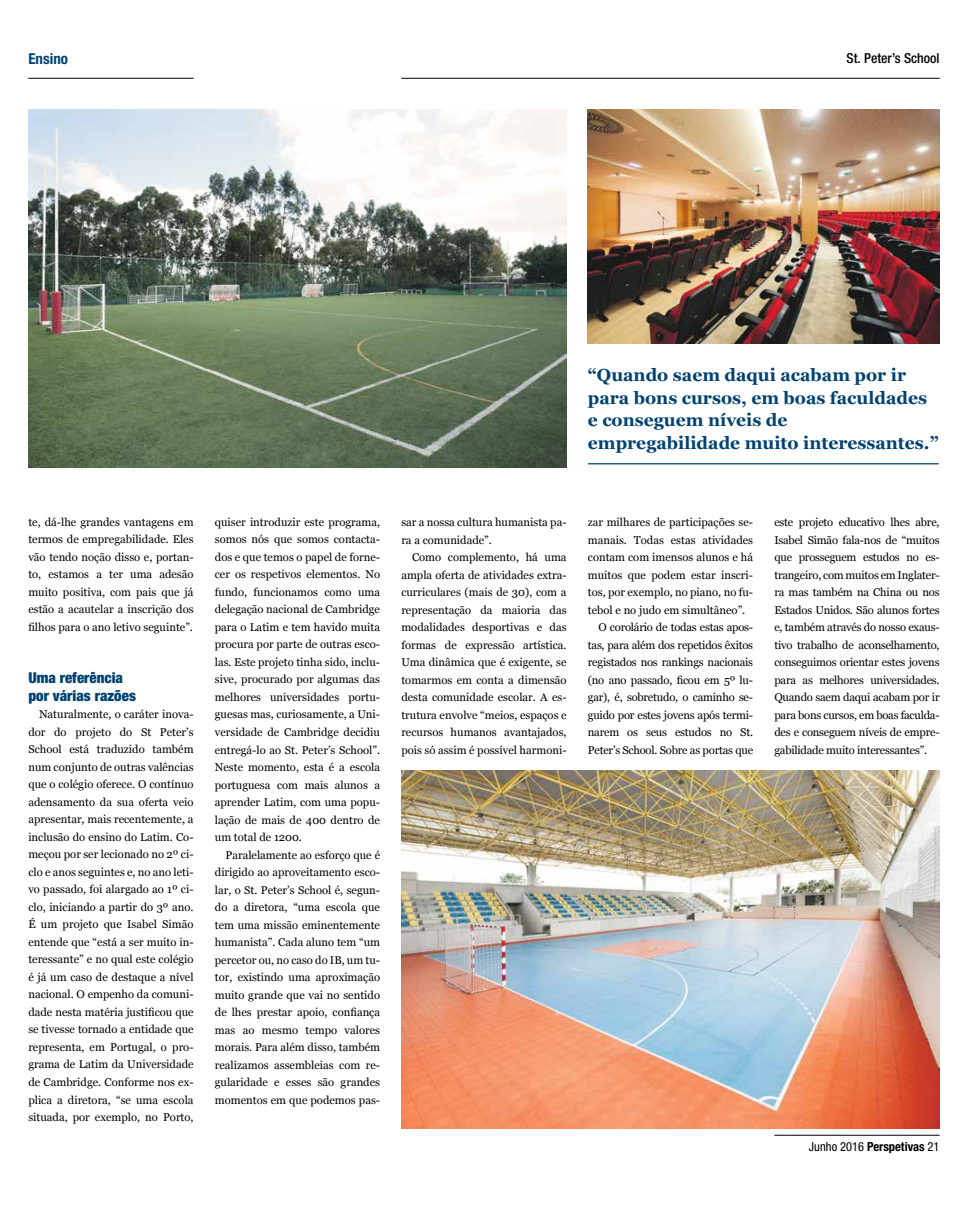
<style>
.page{position:relative;width:968px;height:1205px;background:#fff}
.page>*{position:absolute;margin:0;border:0;box-sizing:border-box;transform-origin:0 0}
.t1{font:700 17.5px/22.5px "Georgia";color:#004271}
.t2{font:900 condensed 15px/17.5px "Helvetica Neue LT Std";color:#004271}
.t3{font:700 condensed 15px "Helvetica Neue LT Std";color:#004271}
.t4{font:500 condensed 13.75px "Helvetica Neue LT Std";color:#000}
.t5{font:condensed 12.5px "Helvetica Neue LT Std";color:#000}
.t6{font:11.25px/17.5px "Georgia";color:#000;text-align:justify}
.t7{font:11.25px "Georgia";letter-spacing:-.02em;color:#000}
.s1{font-weight:700}
</style>
<div class="page">
<hr style="left:28px;top:78px;width:165px;height:1px;background:#000">
<hr style="left:401px;top:78px;width:538px;height:1px;background:#000">
<hr style="left:774px;top:1135px;width:165px;height:1px;background:#000">
<img style="left:401px;top:771px;width:538px;height:358px">
<img style="left:587px;top:110px;width:352px;height:234px">
<hr style="left:587px;top:463px;width:351px;height:1px;background:#004271">
<img style="left:28px;top:109px;width:538px;height:358px">
<h2 class="t3" style="left:28px;top:49px;width:41px">Ensino</h2>
<p class="t4" style="left:846px;top:50px;width:94px">St. Peter’s School</p>
<h1 class="t1" style="left:587px;top:363px;width:352px">“Quando saem daqui acabam por ir para bons cursos, em boas faculdades e conseguem níveis de empregabilidade muito interessantes.”</h1>
<p class="t6" style="left:28px;top:513px;width:167px">te, dá-lhe grandes vantagens em termos de empregabilidade. Eles vão tendo noção disso e, portan&shy;to, estamos a ter uma adesão muito positiva, com pais que já estão a acautelar a inscrição dos filhos para o ano letivo seguinte”.</p>
<h2 class="t2" style="left:28px;top:669px;width:109px">Uma referência por várias razões</h2>
<p class="t6" style="left:28px;top:705px;width:167px;text-indent:11px">Naturalmente, o caráter inova&shy;dor do projeto do St Peter’s School está traduzido também num conjunto de outras valências que o colégio oferece. O contínuo adensamento da sua oferta veio apresentar, mais recentemente, a inclusão do ensino do Latim. Co&shy;meçou por ser lecionado no 2º ci&shy;clo e anos seguintes e, no ano leti&shy;vo passado, foi alargado ao 1º ci&shy;clo, iniciando a partir do 3º ano.<br>É um projeto que Isabel Simão entende que “está a ser muito in&shy;teressante” e no qual este colégio é já um caso de destaque a nível nacional. O empenho da comuni&shy;dade nesta matéria justificou que se tivesse tornado a entidade que representa, em Portugal, o pro&shy;grama de Latim da Universidade de Cambridge. Conforme nos ex&shy;plica a diretora, “se uma escola situada, por exemplo, no Porto,</p>
<p class="t6" style="left:215px;top:513px;width:167px">quiser introduzir este programa, somos nós que somos contacta&shy;dos e que temos o papel de forne&shy;cer os respetivos elementos. No fundo, funcionamos como uma delegação nacional de Cambridge para o Latim e tem havido muita procura por parte de outras esco&shy;las. Este projeto tinha sido, inclu&shy;sive, procurado por algumas das melhores universidades portu&shy;guesas mas, curiosamente, a Uni&shy;versidade de Cambridge decidiu entregá-lo ao St. Peter’s School”.<br>Neste momento, esta é a escola portuguesa com mais alunos a aprender Latim, com uma popu&shy;lação de mais de 400 dentro de um total de 1200.</p>
<p class="t6" style="left:215px;top:845px;width:167px;text-indent:11px">Paralelamente ao esforço que é dirigido ao aproveitamento esco&shy;lar, o St. Peter’s School é, segun&shy;do a diretora, “uma escola que tem uma missão eminentemente humanista”. Cada aluno tem “um percetor ou, no caso do IB, um tu&shy;tor, existindo uma aproximação muito grande que vai no sentido de lhes prestar apoio, confiança mas ao mesmo tempo valores morais. Para além disso, também realizamos assembleias com re&shy;gularidade e esses são grandes momentos em que podemos pas-</p>
<p class="t6" style="left:401px;top:513px;width:167px">sar a nossa cultura humanista pa&shy;ra a comunidade”.</p>
<p class="t6" style="left:401px;top:548px;width:167px;text-indent:11px">Como complemento, há uma ampla oferta de atividades extra&shy;curriculares (mais de 30), com a representação da maioria das modalidades desportivas e das formas de expressão artística.<br>Uma dinâmica que é exigente, se tomarmos em conta a dimensão desta comunidade escolar. A es&shy;trutura envolve “meios, espaços e recursos humanos avantajados, pois só assim é possível harmoni-</p>
<p class="t6" style="left:587px;top:513px;width:167px">zar milhares de participações se-</p>
<p class="t6" style="left:587px;top:530px;width:167px">manais. Todas estas atividades</p>
<p class="t6" style="left:587px;top:548px;width:167px">contam com imensos alunos e há</p>
<p class="t6" style="left:587px;top:565px;width:167px">muitos que podem estar inscri-</p>
<p class="t6" style="left:587px;top:583px;width:167px">tos, por exemplo, no piano, no fu-</p>
<p class="t6" style="left:587px;top:600px;width:159px">tebol e no judo em simultâneo”.</p>
<p class="t7" style="left:598px;top:619px;width:156px">O corolário de todas estas apos-</p>
<p class="t7" style="left:587px;top:636px;width:167px">tas, para além dos repetidos êxitos</p>
<p class="t7" style="left:587px;top:654px;width:167px">registados nos rankings nacionais</p>
<p class="t7" style="left:587px;top:671px;width:167px">(no ano passado, ficou em 5º lu-</p>
<p class="t7" style="left:587px;top:689px;width:167px">gar), é, sobretudo, o caminho se-</p>
<p class="t7" style="left:587px;top:706px;width:167px">guido por estes jovens após termi-</p>
<p class="t7" style="left:587px;top:724px;width:167px">narem os seus estudos no St.</p>
<p class="t7" style="left:587px;top:741px;width:167px">Peter’s School. Sobre as portas que</p>
<p class="t6" style="left:774px;top:513px;width:167px">este projeto educativo lhes abre, Isabel Simão fala-nos de “muitos que prosseguem estudos no es&shy;trangeiro, com muitos em Inglater&shy;ra mas também na China ou nos Estados Unidos. São alunos fortes e, também através do nosso exaus&shy;tivo trabalho de aconselhamento, conseguimos orientar estes jovens para as melhores universidades.<br>Quando saem daqui acabam por ir para bons cursos, em boas faculda&shy;des e conseguem níveis de empre&shy;gabilidade muito interessantes”.</p>
<p class="t5" style="left:808px;top:1139px;width:132px">Junho 2016 <span class="s1">Perspetivas</span> 21</p>
</div>
